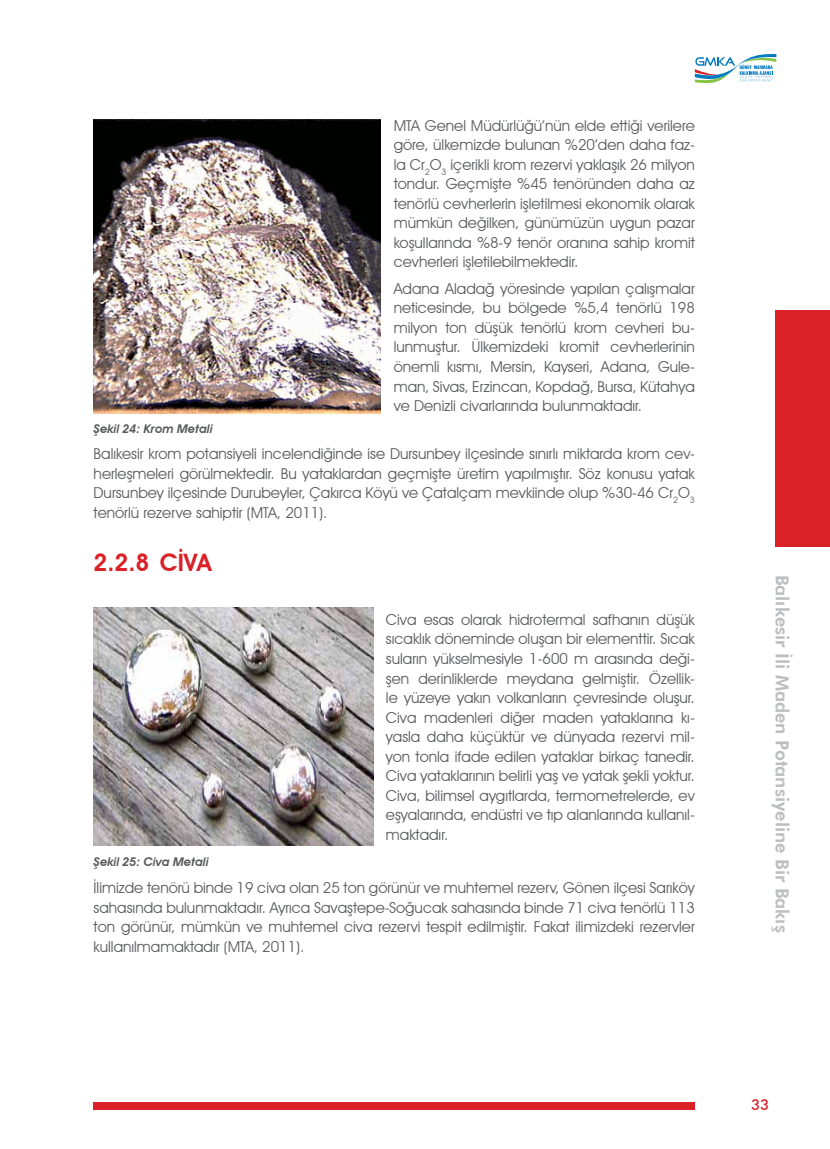
<style>
.page{position:relative;width:830px;height:1149px;background:#fff}
.page>*{position:absolute;margin:0;border:0;box-sizing:border-box;transform-origin:0 0}
.t1{font:600 24px "Avant Garde IT Cby BT";color:#da2128}
.t2{font:800 18px "Futura BT";color:#bcbec0}
.t3{font:15px/19.5px "Avant Garde IT Cby BT";color:#58595b;text-align:justify}
.t4{font:500 15px "Futura BT";color:#da2128}
.t5{font:italic 600 12px "Avant Garde IT Cby BT";color:#58595b}
</style>
<div class="page">
<svg style="left:694px;top:54px;width:82px;height:29px"></svg>
<div style="left:775px;top:310px;width:54px;height:237px;background:#da2128"></div>
<div style="left:94px;top:1101px;width:600px;height:8px;background:#da2128"></div>
<img style="left:94px;top:119px;width:287px;height:294px">
<img style="left:94px;top:607px;width:279px;height:237px">
<p class="t3" style="left:393px;top:115px;width:302px">MTA Genel Müdürlüğü’nün elde ettiği verilere göre, ülkemizde bulunan %20’den daha faz&shy;la Cr<sub>2</sub>O<sub>3</sub> içerikli krom rezervi yaklaşık 26 milyon tondur. Geçmişte %45 tenöründen daha az tenörlü cevherlerin işletilmesi ekonomik olarak mümkün değilken, günümüzün uygun pazar koşullarında %8-9 tenör oranına sahip kromit cevherleri işletilebilmektedir.</p>
<p class="t3" style="left:393px;top:278px;width:302px">Adana Aladağ yöresinde yapılan çalışmalar neticesinde, bu bölgede %5,4 tenörlü 198 milyon ton düşük tenörlü krom cevheri bu&shy;lunmuştur. Ülkemizdeki kromit cevherlerinin önemli kısmı, Mersin, Kayseri, Adana, Gule&shy;man, Sivas, Erzincan, Kopdağ, Bursa, Kütahya ve Denizli civarlarında bulunmaktadır.</p>
<p class="t5" style="left:94px;top:421px;width:120px">Şekil 24: Krom Metali</p>
<p class="t3" style="left:94px;top:444px;width:602px">Balıkesir krom potansiyeli incelendiğinde ise Dursunbey ilçesinde sınırlı miktarda krom cev&shy;herleşmeleri görülmektedir. Bu yataklardan geçmişte üretim yapılmıştır. Söz konusu yatak Dursunbey ilçesinde Durubeyler, Çakırca Köyü ve Çatalçam mevkiinde olup %30-46 Cr<sub>2</sub>O<sub>3 </sub>tenörlü rezerve sahiptir (MTA, 2011).</p>
<h1 class="t1" style="left:94px;top:548px;width:119px">2.2.8 CİVA</h1>
<p class="t3" style="left:386px;top:609px;width:310px">Civa esas olarak hidrotermal safhanın düşük sıcaklık döneminde oluşan bir elementtir. Sıcak suların yükselmesiyle 1-600 m arasında deği&shy;şen derinliklerde meydana gelmiştir. Özellik&shy;le yüzeye yakın volkanların çevresinde oluşur.<br>Civa madenleri diğer maden yataklarına kı&shy;yasla daha küçüktür ve dünyada rezervi mil&shy;yon tonla ifade edilen yataklar birkaç tanedir.<br>Civa yataklarının belirli yaş ve yatak şekli yoktur.<br>Civa, bilimsel aygıtlarda, termometrelerde, ev eşyalarında, endüstri ve tıp alanlarında kullanıl&shy;maktadır.</p>
<p class="t5" style="left:94px;top:854px;width:116px">Şekil 25: Civa Metali</p>
<p class="t3" style="left:94px;top:877px;width:602px">İlimizde tenörü binde 19 civa olan 25 ton görünür ve muhtemel rezerv, Gönen ilçesi Sarıköy sahasında bulunmaktadır. Ayrıca Savaştepe-Soğucak sahasında binde 71 civa tenörlü 113 ton görünür, mümkün ve muhtemel civa rezervi tespit edilmiştir. Fakat ilimizdeki rezervler kullanılmamaktadır (MTA, 2011).</p>
<p class="t2" style="left:792px;top:574px;width:360px;rotate:90deg">Balıkesir İli Maden Potansiyeline Bir Bakış</p>
<p class="t4" style="left:750px;top:1094px;width:20px">33</p>
</div>
